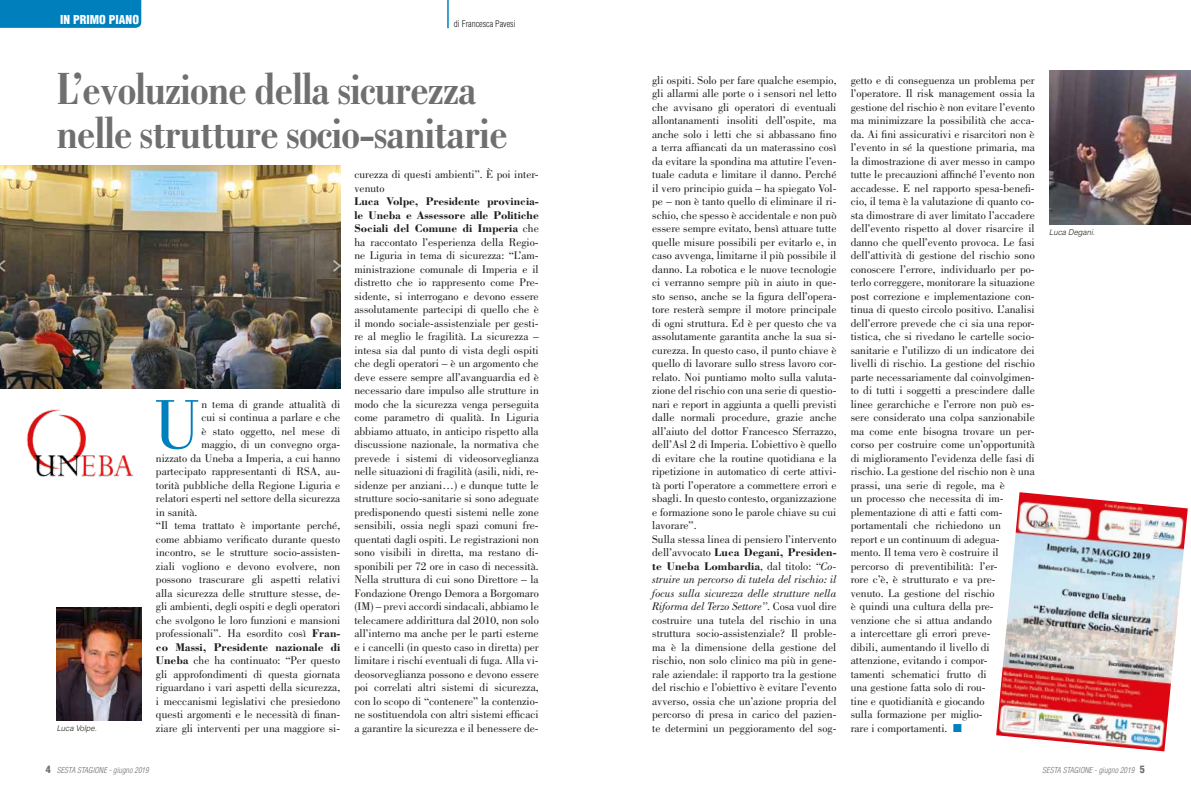
<style>
.page{position:relative;width:1191px;height:794px;background:#fff}
.page>*{position:absolute;margin:0;border:0;box-sizing:border-box;transform-origin:0 0}
.t1{font:72.1px "Bodoni Std";color:#007fbd}
.t2{font:700 condensed 48px/44px "Bodoni Std";letter-spacing:-.02em;color:#706f6f}
.t3{font:900 condensed 12px "Helvetica LT Std";color:#fff}
.t4{font:11.5px/13.5px "Bodoni Std";color:#1d1d1b}
.t5{font:700 11.5px "Bodoni Std";color:#1d1d1b}
.t6{font:300 condensed 9px "Helvetica LT Std";color:#1d1d1b}
.t7{font:italic 300 condensed 8px "Helvetica LT Std";color:#706f6f}
.t8{font:italic 300 8px "Helvetica LT Std";color:#1d1d1b;scale:.95 1}
.s1{font-weight:700}
.s2{font-style:italic}
.s3{color:#007fbd}
.s4{font-weight:900;font-style:normal;font-size:10px}
</style>
<div class="page">
<div style="left:0;top:0;width:141px;height:28px;background:#007fbd"></div>
<svg style="left:447px;top:0;width:1px;height:28px"></svg>
<img style="left:57px;top:607px;width:85px;height:114px">
<img style="left:0;top:165px;width:340px;height:224px">
<img style="left:1049px;top:71px;width:142px;height:154px">
<img style="left:26px;top:409px;width:108px;height:68px">
<img style="left:996px;top:492px;width:191px;height:259px">
<p class="t3" style="left:60px;top:12px;width:80px">IN PRIMO PIANO</p>
<p class="t6" style="left:454px;top:18px;width:63px">di Francesca Pavesi</p>
<h2 class="t2" style="left:57px;top:68px;width:453px">L’evoluzione della sicurezza nelle strutture socio-sanitarie</h2>
<p class="t4" style="left:652px;top:73px;width:186px">gli ospiti. Solo per fare qualche esempio, gli allarmi alle porte o i sensori nel letto che avvisano gli operatori di eventuali allontanamenti insoliti dell’ospite, ma anche solo i letti che si abbassano fino a terra affiancati da un materassino così da evitare la spondina ma attutire l’even&shy;tuale caduta e limitare il danno. Perché il vero principio guida – ha spiegato Vol&shy;pe – non è tanto quello di eliminare il ri&shy;schio, che spesso è accidentale e non può essere sempre evitato, bensì attuare tutte quelle misure possibili per evitarlo e, in caso avvenga, limitarne il più possibile il danno. La robotica e le nuove tecnologie ci verranno sempre più in aiuto in que&shy;sto senso, anche se la figura dell’opera&shy;tore resterà sempre il motore principale di ogni struttura. Ed è per questo che va assolutamente garantita anche la sua si&shy;curezza. In questo caso, il punto chiave è quello di lavorare sullo stress lavoro cor&shy;relato. Noi puntiamo molto sulla valuta&shy;zione del rischio con una serie di questio&shy;nari e report in aggiunta a quelli previsti dalle normali procedure, grazie anche all’aiuto del dottor Francesco Sferrazzo, dell’Asl 2 di Imperia. L’obiettivo è quello di evitare che la routine quotidiana e la ripetizione in automatico di certe attivi&shy;tà porti l’operatore a commettere errori e sbagli. In questo contesto, organizzazione e formazione sono le parole chiave su cui lavorare”.<br>Sulla stessa linea di pensiero l’intervento dell’avvocato <span class="s1">Luca Degani, Presiden&shy;te Uneba Lombardia</span>, dal titolo: <span class="s2">“Co&shy;struire un percorso di tutela del rischio: il focus sulla sicurezza delle strutture nella Riforma del Terzo Settore”</span>. Cosa vuol dire costruire una tutela del rischio in una struttura socio-assistenziale? Il proble&shy;ma è la dimensione della gestione del rischio, non solo clinico ma più in gene&shy;rale aziendale: il rapporto tra la gestione del rischio e l’obiettivo è evitare l’evento avverso, ossia che un’azione propria del percorso di presa in carico del pazien&shy;te determini un peggioramento del sog-</p>
<p class="t4" style="left:850px;top:73px;width:186px">getto e di conseguenza un problema per l’operatore. Il risk management ossia la gestione del rischio è non evitare l’evento ma minimizzare la possibilità che acca&shy;da. Ai fini assicurativi e risarcitori non è l’evento in sé la questione primaria, ma la dimostrazione di aver messo in campo tutte le precauzioni affinché l’evento non accadesse. E nel rapporto spesa-benefi&shy;cio, il tema è la valutazione di quanto co&shy;sta dimostrare di aver limitato l’accadere dell’evento rispetto al dover risarcire il danno che quell’evento provoca. Le fasi dell’attività di gestione del rischio sono conoscere l’errore, individuarlo per po&shy;terlo correggere, monitorare la situazione post correzione e implementazione con&shy;tinua di questo circolo positivo. L’analisi dell’errore prevede che ci sia una repor&shy;tistica, che si rivedano le cartelle socio&shy;sanitarie e l’utilizzo di un indicatore dei livelli di rischio. La gestione del rischio parte necessariamente dal coinvolgimen&shy;to di tutti i soggetti a prescindere dalle linee gerarchiche e l’errore non può es&shy;sere considerato una colpa sanzionabile ma come ente bisogna trovare un per&shy;corso per costruire come un’opportunità di miglioramento l’evidenza delle fasi di rischio. La gestione del rischio non è una prassi, una serie di regole, ma è<br>un processo che necessita di im&shy;plementazione di atti e fatti com&shy;portamentali che richiedono un<br>report e un continuum di adegua-<br>mento. Il tema vero è costruire il percorso di preventibilità: l’er-<br>rore c’è, è strutturato e va pre-<br>venuto. La gestione del rischio<br>è quindi una cultura della pre&shy;venzione che si attua andando<br>a intercettare gli errori preve-<br>dibili, aumentando il livello di attenzione, evitando i compor-<br>tamenti schematici frutto di<br>una gestione fatta solo di rou-<br>tine e quotidianità e giocando<br>sulla formazione per miglio-</p>
<p class="t4" style="left:354px;top:168px;width:186px">curezza di questi ambienti”. È poi inter&shy;venuto</p>
<p class="t4" style="left:354px;top:195px;width:186px;text-align:justify"><span class="s1">Luca Volpe, Presidente provincia&shy;le Uneba e Assessore alle Politiche Sociali del Comune di Imperia</span> che ha raccontato l’esperienza della Regio&shy;ne Liguria in tema di sicurezza: “L’am&shy;ministrazione comunale di Imperia e il distretto che io rappresento come Pre&shy;sidente, si interrogano e devono essere assolutamente partecipi di quello che è il mondo sociale-assistenziale per gesti&shy;re al meglio le fragilità. La sicurezza – intesa sia dal punto di vista degli ospiti che degli operatori – è un argomento che deve essere sempre all’avanguardia ed è necessario dare impulso alle strutture in modo che la sicurezza venga perseguita come parametro di qualità. In Liguria abbiamo attuato, in anticipo rispetto alla discussione nazionale, la normativa che prevede i sistemi di videosorveglianza nelle situazioni di fragilità (asili, nidi, re&shy;sidenze per anziani…) e dunque tutte le strutture socio-sanitarie si sono adeguate predisponendo questi sistemi nelle zone sensibili, ossia negli spazi comuni fre&shy;quentati dagli ospiti. Le registrazioni non sono visibili in diretta, ma restano di&shy;sponibili per 72 ore in caso di necessità.<br>Nella struttura di cui sono Direttore – la Fondazione Orengo Demora a Borgomaro (IM) – previ accordi sindacali, abbiamo le telecamere addirittura dal 2010, non solo all’interno ma anche per le parti esterne e i cancelli (in questo caso in diretta) per limitare i rischi eventuali di fuga. Alla vi&shy;deosorveglianza possono e devono essere poi correlati altri sistemi di sicurezza, con lo scopo di “contenere” la contenzio&shy;ne sostituendola con altri sistemi efficaci a garantire la sicurezza e il benessere de-</p>
<h1 class="t1" style="left:153px;top:384px;width:50px">U</h1>
<p class="t4" style="left:201px;top:397px;width:140px">n tema di grande attualità di</p>
<p class="t4" style="left:201px;top:411px;width:140px">cui si continua a parlare e che</p>
<p class="t4" style="left:201px;top:424px;width:140px">è stato oggetto, nel mese di</p>
<p class="t4" style="left:201px;top:438px;width:140px">maggio, di un convegno orga-</p>
<p class="t4" style="left:156px;top:451px;width:186px">nizzato da Uneba a Imperia, a cui hanno</p>
<p class="t4" style="left:156px;top:465px;width:186px">partecipato rappresentanti di RSA, au-</p>
<p class="t4" style="left:156px;top:478px;width:186px">torità pubbliche della Regione Liguria e</p>
<p class="t4" style="left:156px;top:492px;width:186px">relatori esperti nel settore della sicurezza</p>
<p class="t4" style="left:156px;top:505px;width:43px">in sanità.</p>
<p class="t4" style="left:156px;top:519px;width:186px">“Il tema trattato è importante perché,</p>
<p class="t4" style="left:156px;top:532px;width:186px">come abbiamo verificato durante questo</p>
<p class="t4" style="left:156px;top:546px;width:186px">incontro, se le strutture socio-assisten-</p>
<p class="t4" style="left:156px;top:559px;width:186px">ziali vogliono e devono evolvere, non</p>
<p class="t4" style="left:156px;top:573px;width:186px">possono trascurare gli aspetti relativi</p>
<p class="t4" style="left:156px;top:586px;width:186px">alla sicurezza delle strutture stesse, de-</p>
<p class="t4" style="left:156px;top:600px;width:186px">gli ambienti, degli ospiti e degli operatori</p>
<p class="t4" style="left:156px;top:613px;width:186px">che svolgono le loro funzioni e mansioni</p>
<p class="t4" style="left:156px;top:627px;width:186px">professionali”. Ha esordito così <span class="s1">Fran-</span></p>
<p class="t5" style="left:156px;top:640px;width:186px">co Massi, Presidente nazionale di</p>
<p class="t4" style="left:156px;top:654px;width:186px"><span class="s1">Uneba</span> che ha continuato: “Per questo</p>
<p class="t4" style="left:156px;top:667px;width:186px">gli approfondimenti di questa giornata</p>
<p class="t4" style="left:156px;top:681px;width:186px">riguardano i vari aspetti della sicurezza,</p>
<p class="t4" style="left:156px;top:694px;width:186px">i meccanismi legislativi che presiedono</p>
<p class="t4" style="left:156px;top:708px;width:186px">questi argomenti e le necessità di finan-</p>
<p class="t4" style="left:156px;top:721px;width:186px">ziare gli interventi per una maggiore si-</p>
<p class="t8" style="left:57px;top:723px;width:44px">Luca Volpe.</p>
<p class="t4" style="left:850px;top:721px;width:113px">rare i comportamenti. <span class="s3">■</span></p>
<p class="t8" style="left:1049px;top:227px;width:50px">Luca Degani.</p>
<p class="t7" style="left:46px;top:765px;width:104px"><span class="s4">4</span> SESTA STAGIONE - giugno 2019</p>
<p class="t7" style="left:1042px;top:765px;width:104px">SESTA STAGIONE - giugno 2019 <span class="s4">5</span></p>
</div>
